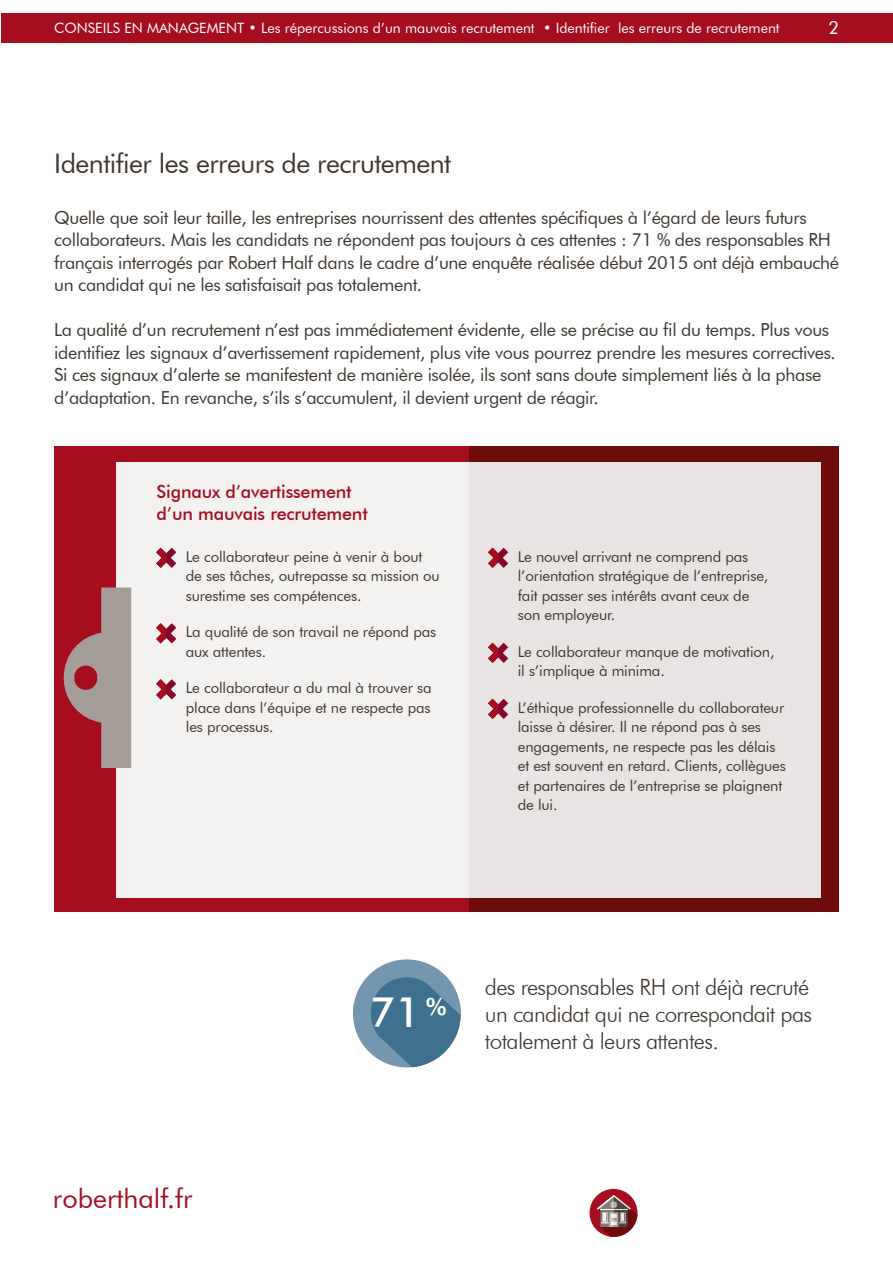
<style>
.page{position:relative;width:893px;height:1263px;background:#fff}
.page>*{position:absolute;margin:0;border:0;box-sizing:border-box;transform-origin:0 0}
.t1{font:500 42px "Futura BT";color:#fff}
.t2{font:27px "Futura BT";letter-spacing:-.02em;color:#40372f}
.t3{font:27px "Futura BT";color:#a60d1f}
.t4{font:300 22.5px/27px "Futura BT";letter-spacing:-.03em;color:#40372f}
.t5{font:18px/22.5px "Futura BT";letter-spacing:-.02em;color:#40372f}
.t6{font:500 18px/21.6px "Futura BT";letter-spacing:-.01em;color:#a60d1f}
.t7{font:18px "Futura BT";color:#fff}
.t8{font:15px/19.5px "Futura BT";letter-spacing:-.01em;color:#40372f}
.t9{font:14.25px "Futura BT";color:#fff}
</style>
<div class="page">
<div style="left:1px;top:13px;width:892px;height:30px;background:#a60d1f"></div>
<svg style="left:589px;top:1189px;width:48px;height:48px"></svg>
<svg style="left:353px;top:959px;width:108px;height:108px"></svg>
<div style="left:468px;top:446px;width:371px;height:466px;background:#6e0b0c"></div>
<div style="left:54px;top:446px;width:414px;height:466px;background:#a60d1f"></div>
<div style="left:468px;top:462px;width:353px;height:435px;background:#e7e4e3"></div>
<div style="left:116px;top:462px;width:352px;height:435px;background:#f3f2f1"></div>
<svg style="left:156px;top:548px;width:20px;height:20px"></svg>
<svg style="left:156px;top:623px;width:20px;height:20px"></svg>
<svg style="left:156px;top:679px;width:20px;height:20px"></svg>
<svg style="left:488px;top:548px;width:20px;height:20px"></svg>
<svg style="left:488px;top:643px;width:20px;height:20px"></svg>
<svg style="left:488px;top:699px;width:20px;height:20px"></svg>
<svg style="left:64px;top:587px;width:67px;height:181px"></svg>
<p class="t9" style="left:54px;top:19px;width:727px">CONSEILS EN MANAGEMENT • Les répercussions d’un mauvais recrutement • Identifier les erreurs de recrutement</p>
<p class="t7" style="left:829px;top:17px;width:12px">2</p>
<h2 class="t2" style="left:54px;top:147px;width:399px">Identifier les erreurs de recrutement</h2>
<p class="t5" style="left:54px;top:206px;width:786px">Quelle que soit leur taille, les entreprises nourrissent des attentes spécifiques à l’égard de leurs futurs collaborateurs. Mais les candidats ne répondent pas toujours à ces attentes : 71 % des responsables RH français interrogés par Robert Half dans le cadre d’une enquête réalisée début 2015 ont déjà embauché un candidat qui ne les satisfaisait pas totalement.</p>
<p class="t5" style="left:54px;top:318px;width:783px">La qualité d’un recrutement n’est pas immédiatement évidente, elle se précise au fil du temps. Plus vous identifiez les signaux d’avertissement rapidement, plus vite vous pourrez prendre les mesures correctives.<br>Si ces signaux d’alerte se manifestent de manière isolée, ils sont sans doute simplement liés à la phase d’adaptation. En revanche, s’ils s’accumulent, il devient urgent de réagir.</p>
<p class="t6" style="left:157px;top:481px;width:213px">Signaux d’avertissement d’un mauvais recrutement</p>
<p class="t8" style="left:186px;top:547px;width:255px">Le collaborateur peine à venir à bout de ses tâches, outrepasse sa mission ou surestime ses compétences.</p>
<p class="t8" style="left:186px;top:622px;width:252px">La qualité de son travail ne répond pas aux attentes.</p>
<p class="t8" style="left:186px;top:678px;width:247px;text-align:justify">Le collaborateur a du mal à trouver sa place dans l’équipe et ne respecte pas les processus.</p>
<p class="t8" style="left:518px;top:547px;width:252px">Le nouvel arrivant ne comprend pas l’orientation stratégique de l’entreprise, fait passer ses intérêts avant ceux de son employeur.</p>
<p class="t8" style="left:518px;top:642px;width:258px">Le collaborateur manque de motivation, il s’implique à minima.</p>
<p class="t8" style="left:518px;top:698px;width:270px">L’éthique professionnelle du collaborateur laisse à désirer. Il ne répond pas à ses engagements, ne respecte pas les délais et est souvent en retard. Clients, collègues et partenaires de l’entreprise se plaignent de lui.</p>
<h2 class="t3" style="left:53px;top:1182px;width:141px">roberthalf.fr</h2>
<h1 class="t1" style="left:370px;top:987px;width:78px">71<sup>%</sup></h1>
<p class="t4" style="left:485px;top:973px;width:329px">des responsables RH ont déjà recruté un candidat qui ne correspondait pas totalement à leurs attentes.</p>
</div>
